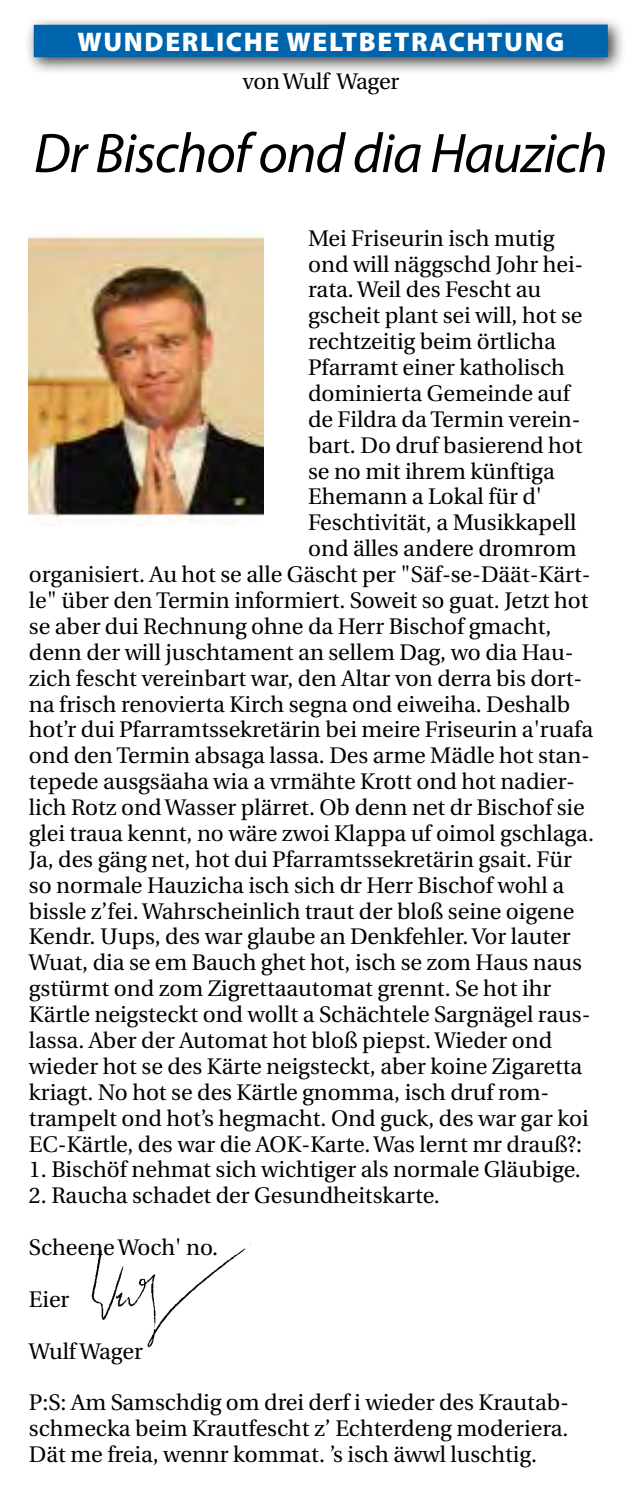
<style>
.page{position:relative;width:629px;height:1489px;background:#fff}
.page>*{position:absolute;margin:0;border:0;box-sizing:border-box;transform-origin:0 0}
.t1{font:italic 56.25px "Myriad Pro";letter-spacing:-.02em;color:#000}
.t2{font:900 27px "Myriad Pro";letter-spacing:.06em;color:#fff}
.t3{font:22.5px/25.9px "Utopia";color:#000;text-align:justify}
</style>
<div class="page">
<div style="left:25px;top:15px;width:601px;height:61px;background:#000;opacity:.75"></div>
<div style="left:34px;top:25px;width:574px;height:32px;background:#0064ad"></div>
<img style="left:29px;top:234px;width:234px;height:292px">
<img style="left:91px;top:1244px;width:160px;height:104px">
<p class="t2" style="left:77px;top:24px;width:488px">WUNDERLICHE WELTBETRACHTUNG</p>
<p class="t3" style="left:242px;top:69px;width:158px">von Wulf Wager</p>
<h1 class="t1" style="left:34px;top:118px;width:575px">Dr Bischof ond dia Hauzich</h1>
<p class="t3" style="left:308px;top:225px;width:248px">Mei Friseurin isch mutig</p>
<p class="t3" style="left:308px;top:251px;width:277px">ond will näggschd Johr hei-</p>
<p class="t3" style="left:308px;top:277px;width:235px">rata. Weil des Fescht au</p>
<p class="t3" style="left:308px;top:303px;width:276px">gscheit plant sei will, hot se</p>
<p class="t3" style="left:308px;top:329px;width:249px">rechtzeitig beim örtlicha</p>
<p class="t3" style="left:308px;top:355px;width:258px">Pfarramt einer katholisch</p>
<p class="t3" style="left:308px;top:381px;width:263px">dominierta Gemeinde auf</p>
<p class="t3" style="left:308px;top:406px;width:274px">de Fildra da Termin verein-</p>
<p class="t3" style="left:308px;top:432px;width:276px">bart. Do druf basierend hot</p>
<p class="t3" style="left:308px;top:458px;width:248px">se no mit ihrem künftiga</p>
<p class="t3" style="left:308px;top:484px;width:236px">Ehemann a Lokal für d'</p>
<p class="t3" style="left:308px;top:510px;width:270px">Feschtivität, a Musikkapell</p>
<p class="t3" style="left:308px;top:536px;width:270px">ond älles andere dromrom</p>
<p class="t3" style="left:29px;top:562px;width:563px">organisiert. Au hot se alle Gäscht per "Säf-se-Däät-Kärt-</p>
<p class="t3" style="left:29px;top:588px;width:561px">le" über den Termin informiert. Soweit so guat. Jetzt hot</p>
<p class="t3" style="left:29px;top:613px;width:524px">se aber dui Rechnung ohne da Herr Bischof gmacht,</p>
<p class="t3" style="left:29px;top:639px;width:546px">denn der will juschtament an sellem Dag, wo dia Hau-</p>
<p class="t3" style="left:29px;top:665px;width:555px">zich fescht vereinbart war, den Altar von derra bis dort-</p>
<p class="t3" style="left:29px;top:691px;width:543px">na frisch renovierta Kirch segna ond eiweiha. Deshalb</p>
<p class="t3" style="left:29px;top:717px;width:566px">hot’r dui Pfarramtssekretärin bei meire Friseurin a'ruafa</p>
<p class="t3" style="left:29px;top:743px;width:563px">ond den Termin absaga lassa. Des arme Mädle hot stan-</p>
<p class="t3" style="left:29px;top:769px;width:547px">tepede ausgsäaha wia a vrmähte Krott ond hot nadier-</p>
<p class="t3" style="left:29px;top:795px;width:557px">lich Rotz ond Wasser plärret. Ob denn net dr Bischof sie</p>
<p class="t3" style="left:29px;top:820px;width:566px">glei traua kennt, no wäre zwoi Klappa uf oimol gschlaga.</p>
<p class="t3" style="left:29px;top:846px;width:545px">Ja, des gäng net, hot dui Pfarramtssekretärin gsait. Für</p>
<p class="t3" style="left:29px;top:872px;width:537px">so normale Hauzicha isch sich dr Herr Bischof wohl a</p>
<p class="t3" style="left:29px;top:898px;width:547px">bissle z’fei. Wahrscheinlich traut der bloß seine oigene</p>
<p class="t3" style="left:29px;top:924px;width:543px">Kendr. Uups, des war glaube an Denkfehler. Vor lauter</p>
<p class="t3" style="left:29px;top:950px;width:554px">Wuat, dia se em Bauch ghet hot, isch se zom Haus naus</p>
<p class="t3" style="left:29px;top:976px;width:524px">gstürmt ond zom Zigrettaautomat grennt. Se hot ihr</p>
<p class="t3" style="left:29px;top:1002px;width:563px">Kärtle neigsteckt ond wollt a Schächtele Sargnägel raus-</p>
<p class="t3" style="left:29px;top:1027px;width:525px">lassa. Aber der Automat hot bloß piepst. Wieder ond</p>
<p class="t3" style="left:29px;top:1053px;width:555px">wieder hot se des Kärte neigsteckt, aber koine Zigaretta</p>
<p class="t3" style="left:29px;top:1079px;width:522px">kriagt. No hot se des Kärtle gnomma, isch druf rom-</p>
<p class="t3" style="left:29px;top:1105px;width:561px">trampelt ond hot’s hegmacht. Ond guck, des war gar koi</p>
<p class="t3" style="left:29px;top:1131px;width:555px">EC-Kärtle, des war die AOK-Karte. Was lernt mr drauß?:</p>
<p class="t3" style="left:29px;top:1157px;width:553px">1. Bischöf nehmat sich wichtiger als normale Gläubige.</p>
<p class="t3" style="left:29px;top:1183px;width:412px">2. Raucha schadet der Gesundheitskarte.</p>
<p class="t3" style="left:29px;top:1234px;width:191px">Scheene Woch' no.</p>
<p class="t3" style="left:29px;top:1286px;width:42px">Eier</p>
<p class="t3" style="left:29px;top:1338px;width:116px">Wulf Wager</p>
<p class="t3" style="left:29px;top:1390px;width:542px">P:S: Am Samschdig om drei derf i wieder des Krautab&shy;schmecka beim Krautfescht z’ Echterdeng moderiera.<br>Dät me freia, wennr kommat. ’s isch äwwl luschtig.</p>
</div>
